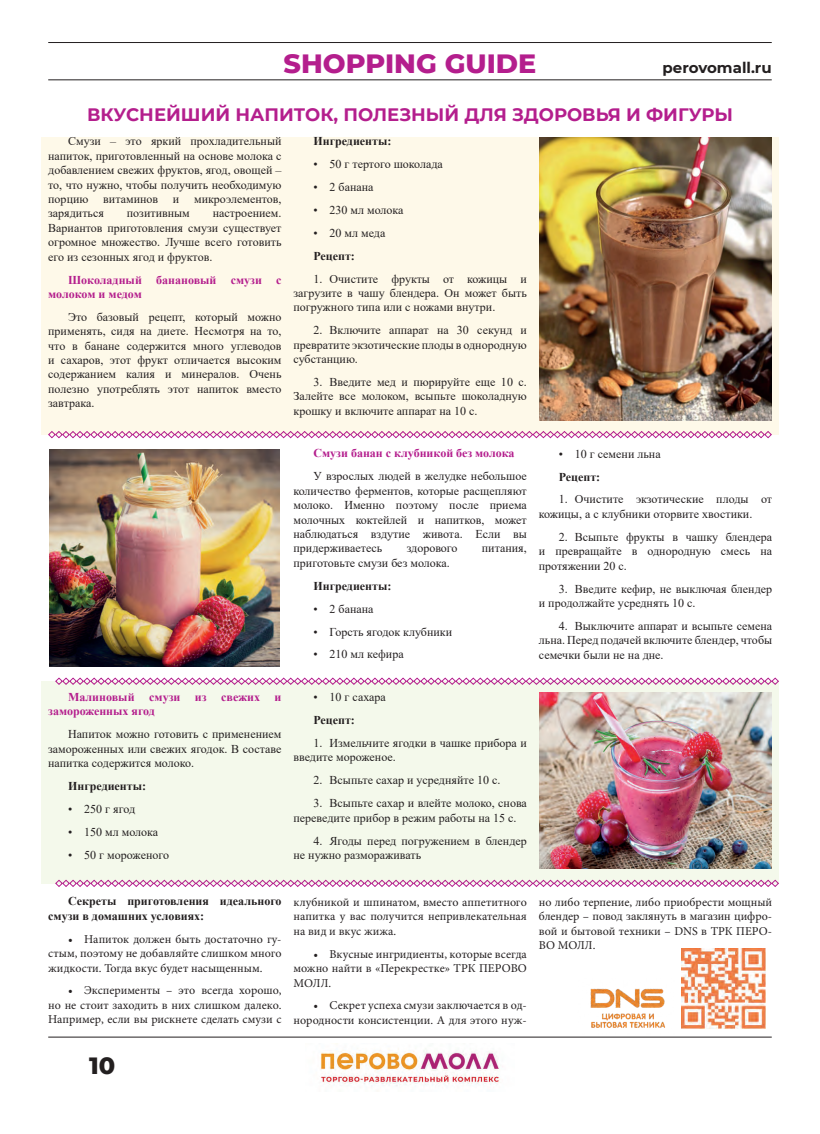
<style>
.page{position:relative;width:820px;height:1134px;background:#fff}
.page>*{position:absolute;margin:0;border:0;box-sizing:border-box;transform-origin:0 0}
.t1{font:800 27px "Montserrat";color:#b41e8d}
.t2{font:800 24px "Montserrat";color:#231f20}
.Оглавление{font:700 18px "Montserrat";color:#b41e8d}
.t3{font:700 15px "Montserrat";color:#231f20}
.Текст{font:12px/14.4px "Times New Roman";color:#231f20;text-align:justify}
.t4{font:12px/14.4px "Minion Pro";color:#231f20;text-align:justify}
.Жирный_текст{font:700 12px/14.4px "Times New Roman";color:#231f20}
.Жирный_текст_лиловый{font:700 12px/14.4px "Times New Roman";color:#b41e8d}
.s1{font-family:"Times New Roman"}
</style>
<div class="page">
<div style="left:42px;top:137px;width:736px;height:298px;background:#fef9e9"></div>
<div style="left:42px;top:681px;width:736px;height:202px;background:#f4f9eb"></div>
<hr style="left:48px;top:42px;width:723px;height:1px;background:#231f20">
<hr style="left:48px;top:1036px;width:723px;height:1px;background:#231f20">
<hr style="left:48px;top:79px;width:723px;height:1px;background:#231f20">
<img style="left:320px;top:1050px;width:183px;height:36px">
<img style="left:590px;top:988px;width:75px;height:40px">
<img style="left:539px;top:137px;width:232px;height:284px">
<img style="left:539px;top:693px;width:232px;height:176px">
<img style="left:49px;top:449px;width:231px;height:218px">
<img style="left:681px;top:949px;width:84px;height:79px">
<svg style="left:55px;top:677px;width:724px;height:8px"></svg>
<svg style="left:55px;top:879px;width:724px;height:8px"></svg>
<svg style="left:48px;top:431px;width:723px;height:7px"></svg>
<p class="t1" style="left:283px;top:44px;width:254px">SHOPPING GUIDE</p>
<p class="t3" style="left:662px;top:56px;width:111px">perovomall.ru</p>
<p class="Оглавление" style="left:87px;top:102px;width:647px">ВКУСНЕЙШИЙ НАПИТОК, ПОЛЕЗНЫЙ ДЛЯ ЗДОРОВЬЯ И ФИГУРЫ</p>
<p class="Текст" style="left:48px;top:134px;width:235px;text-indent:20px">Смузи – это яркий прохладительный напиток, приготовленный на основе молока с добавлением свежих фруктов, ягод, овощей – то, что нужно, чтобы получить необходимую порцию витаминов и микроэлементов, зарядиться</p>
<p class="Текст" style="left:48px;top:206px;width:235px;text-indent:164px">настроением.<br>Вариантов приготовления смузи существует огромное множество. Лучше всего готовить его из сезонных ягод и фруктов.</p>
<p class="Жирный_текст_лиловый" style="left:48px;top:272px;width:235px;text-indent:20px">Шоколадный банановый смузи с молоком и медом</p>
<p class="Текст" style="left:48px;top:309px;width:235px;text-indent:20px">Это базовый рецепт, который можно применять, сидя на диете. Несмотря на то, что в банане содержится много углеводов и сахаров, этот фрукт отличается высоким содержанием калия и минералов. Очень полезно употреблять этот напиток вместо завтрака.</p>
<p class="Текст" style="left:127px;top:206px;width:64px">позитивным</p>
<p class="Жирный_текст" style="left:313px;top:134px;width:80px">Ингредиенты:</p>
<p class="Текст" style="left:313px;top:157px;width:131px">• 50 г тертого шоколада</p>
<p class="Текст" style="left:313px;top:179px;width:62px">• 2 банана</p>
<p class="Текст" style="left:313px;top:202px;width:92px">• 230 мл молока</p>
<p class="Текст" style="left:313px;top:225px;width:73px">• 20 мл меда</p>
<p class="Жирный_текст" style="left:313px;top:248px;width:43px">Рецепт:</p>
<p class="Текст" style="left:293px;top:271px;width:235px;text-indent:20px">1. Очистите фрукты от кожицы и загрузите в чашу блендера. Он может быть погружного типа или с ножами внутри.</p>
<p class="Текст" style="left:293px;top:323px;width:235px;text-indent:20px">2. Включите аппарат на 30 секунд и превратите экзотические плоды в однородную субстанцию.</p>
<p class="Текст" style="left:293px;top:374px;width:235px;text-indent:20px">3. Введите мед и пюрируйте еще 10 с.<br>Залейте все молоком, всыпьте шоколадную крошку и включите аппарат на 10 с.</p>
<p class="Жирный_текст_лиловый" style="left:313px;top:446px;width:203px">Смузи банан с клубникой без молока</p>
<p class="Текст" style="left:293px;top:469px;width:235px;text-indent:20px">У взрослых людей в желудке небольшое количество ферментов, которые расщепляют молоко. Именно поэтому после приема молочных коктейлей и напитков, может наблюдаться вздутие живота. Если вы придерживаетесь</p>
<p class="Текст" style="left:406px;top:541px;width:52px">здорового</p>
<p class="Текст" style="left:481px;top:541px;width:46px">питания,</p>
<p class="Текст" style="left:293px;top:555px;width:158px">приготовьте смузи без молока.</p>
<p class="Жирный_текст" style="left:313px;top:578px;width:80px">Ингредиенты:</p>
<p class="Текст" style="left:313px;top:601px;width:62px">• 2 банана</p>
<p class="Текст" style="left:313px;top:624px;width:140px">• Горсть ягодок клубники</p>
<p class="Текст" style="left:313px;top:647px;width:92px">• 210 мл кефира</p>
<p class="Текст" style="left:558px;top:446px;width:103px">• 10 г семени льна</p>
<p class="Жирный_текст" style="left:558px;top:469px;width:43px">Рецепт:</p>
<p class="Текст" style="left:538px;top:492px;width:235px;text-indent:20px">1. Очистите экзотические плоды от кожицы, а с клубники оторвите хвостики.</p>
<p class="Текст" style="left:538px;top:529px;width:235px;text-indent:20px">2. Всыпьте фрукты в чашку блендера и превращайте в однородную смесь на протяжении 20 с.</p>
<p class="Текст" style="left:538px;top:581px;width:235px;text-indent:20px">3. Введите кефир, не выключая блендер и продолжайте усреднять 10 с.</p>
<p class="Текст" style="left:538px;top:618px;width:235px;text-indent:20px">4. Выключите аппарат и всыпьте семена льна. Перед подачей включите блендер, чтобы семечки были не на дне.</p>
<p class="Жирный_текст_лиловый" style="left:48px;top:689px;width:235px;text-indent:20px">Малиновый смузи из свежих и замороженных ягод</p>
<p class="Текст" style="left:48px;top:727px;width:235px;text-indent:20px">Напиток можно готовить с применением замороженных или свежих ягодок. В составе напитка содержится молоко.</p>
<p class="Жирный_текст" style="left:68px;top:778px;width:80px">Ингредиенты:</p>
<p class="Текст" style="left:68px;top:801px;width:68px">• 250 г ягод</p>
<p class="Текст" style="left:68px;top:824px;width:92px">• 150 мл молока</p>
<p class="Текст" style="left:68px;top:847px;width:102px">• 50 г мороженого</p>
<p class="Текст" style="left:313px;top:690px;width:74px">• 10 г сахара</p>
<p class="Жирный_текст" style="left:313px;top:712px;width:43px">Рецепт:</p>
<p class="Текст" style="left:293px;top:735px;width:235px;text-indent:20px">1. Измельчите ягодки в чашке прибора и введите мороженое.</p>
<p class="Текст" style="left:313px;top:773px;width:188px">2. Всыпьте сахар и усредняйте 10 с.</p>
<p class="Текст" style="left:293px;top:796px;width:235px;text-indent:20px">3. Всыпьте сахар и влейте молоко, снова переведите прибор в режим работы на 15 с.</p>
<p class="Текст" style="left:293px;top:833px;width:235px;text-indent:20px">4. Ягоды перед погружением в блендер не нужно размораживать</p>
<p class="Жирный_текст" style="left:48px;top:894px;width:235px;text-indent:20px">Секреты приготовления идеального смузи в домашних условиях:</p>
<p class="t4" style="left:48px;top:932px;width:235px;text-indent:20px">• Напиток должен быть достаточно гу&shy;стым, поэтому не добавляйте слишком много жидкости. Тогда вкус будет насыщенным.</p>
<p class="t4" style="left:48px;top:983px;width:235px;text-indent:20px">• Эксперименты – это всегда хорошо, но не стоит заходить в них слишком далеко.<br>Например, если вы рискнете сделать смузи с</p>
<p class="t2" style="left:89px;top:1048px;width:28px">10</p>
<p class="t4" style="left:293px;top:895px;width:235px">клубникой и шпинатом, вместо аппетитного напитка у вас получится непривлекательная на вид и вкус жижа.</p>
<p class="t4" style="left:293px;top:947px;width:235px;text-indent:20px">• Вкусные ингридиенты, которые всегда можно найти в «Перекрестке» ТРК ПЕРОВО МОЛЛ.</p>
<p class="t4" style="left:293px;top:998px;width:235px;text-align:right">• Секрет успеха смузи заключается в од&shy;нородности консистенции. А для этого нуж-</p>
<p class="t4" style="left:538px;top:895px;width:235px">но либо терпение, либо приобрести мощный блендер – п<span class="s1">овод заклянуть в магазин</span> цифро&shy;вой и бытовой техники – DNS в ТРК ПЕРО-ВО МОЛЛ.</p>
</div>
